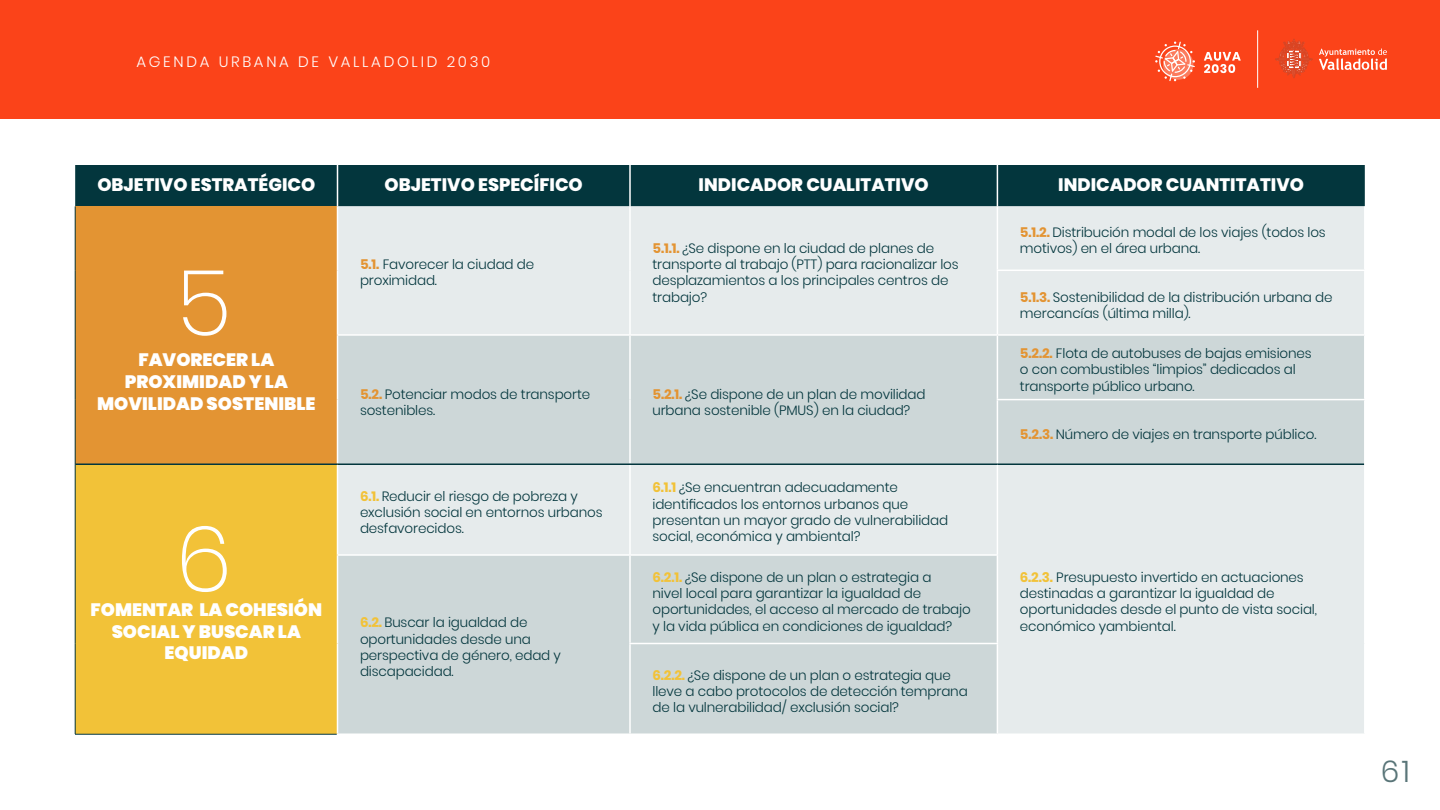
<style>
.page{position:relative;width:1440px;height:810px;background:#fff}
.page>*{position:absolute;margin:0;border:0;box-sizing:border-box;transform-origin:0 0}
.t1{font:200 91.43px "Poppins";color:#fff}
.t2{font:300 30px "Poppins";color:#597578}
.t3{font:900 18px/21.6px "Poppins";color:#fff;text-align:center}
.t4{font:800 18px "Poppins";color:#fff}
.t5{font:300 15px "Poppins";letter-spacing:.18em;color:#fff}
.t6{font:300 13.5px/16.2px "Poppins";letter-spacing:-.01em;color:#03363d}
.s1{font-weight:700;color:#e39433}
.s2{font-weight:700;color:#f2c238}
</style>
<div class="page">
<div style="left:0;top:0;width:1440px;height:119px;background:#fb4319"></div>
<hr style="left:1257px;top:30px;width:1px;height:58px;background:#fff">
<svg style="left:1319px;top:49px;width:68px;height:21px"></svg>
<svg style="left:1275px;top:39px;width:38px;height:39px"></svg>
<svg style="left:1204px;top:52px;width:37px;height:21px"></svg>
<svg style="left:1155px;top:41px;width:40px;height:41px"></svg>
<div style="left:75px;top:165px;width:1290px;height:41px;background:#03363d"></div>
<div style="left:75px;top:206px;width:263px;height:258px;background:#e39433"></div>
<div style="left:338px;top:206px;width:1026px;height:128px;background:#e6ebec"></div>
<svg style="left:338px;top:336px;width:1026px;height:398px;background:#d6dedf"></svg>
<div style="left:75px;top:464px;width:263px;height:270px;background:#f2c238"></div>
<hr style="left:337px;top:165px;width:1px;height:41px;background:#fff">
<hr style="left:629px;top:165px;width:2px;height:41px;background:#fff">
<hr style="left:997px;top:165px;width:1px;height:41px;background:#fff">
<hr style="left:337px;top:206px;width:1px;height:64px;background:#fff">
<hr style="left:629px;top:206px;width:2px;height:64px;background:#fff">
<hr style="left:337px;top:270px;width:1px;height:64px;background:#fff">
<hr style="left:629px;top:270px;width:2px;height:64px;background:#fff">
<hr style="left:337px;top:336px;width:1px;height:64px;background:#fff">
<hr style="left:629px;top:336px;width:2px;height:64px;background:#fff">
<hr style="left:337px;top:400px;width:1px;height:64px;background:#fff">
<hr style="left:629px;top:400px;width:2px;height:64px;background:#fff">
<hr style="left:337px;top:465px;width:1px;height:89px;background:#fff">
<hr style="left:629px;top:465px;width:2px;height:89px;background:#fff">
<hr style="left:337px;top:556px;width:1px;height:88px;background:#fff">
<hr style="left:629px;top:556px;width:2px;height:87px;background:#fff">
<hr style="left:337px;top:644px;width:1px;height:90px;background:#fff">
<hr style="left:629px;top:644px;width:2px;height:90px;background:#fff">
<hr style="left:997px;top:206px;width:1px;height:64px;background:#fff">
<hr style="left:997px;top:271px;width:1px;height:63px;background:#fff">
<hr style="left:997px;top:336px;width:1px;height:63px;background:#fff">
<hr style="left:997px;top:400px;width:1px;height:64px;background:#fff">
<hr style="left:997px;top:465px;width:1px;height:89px;background:#fff">
<hr style="left:997px;top:556px;width:1px;height:87px;background:#fff">
<hr style="left:997px;top:644px;width:1px;height:90px;background:#fff">
<hr style="left:337px;top:334px;width:293px;height:2px;background:#fff">
<hr style="left:337px;top:554px;width:293px;height:2px;background:#fff">
<hr style="left:630px;top:554px;width:368px;height:2px;background:#fff">
<hr style="left:629px;top:643px;width:369px;height:1px;background:#fff">
<hr style="left:997px;top:270px;width:369px;height:1px;background:#fff">
<hr style="left:997px;top:399px;width:369px;height:1px;background:#fff">
<hr style="left:75px;top:206px;width:1px;height:64px;background:#03363d">
<hr style="left:75px;top:270px;width:1px;height:65px;background:#03363d">
<hr style="left:75px;top:335px;width:1px;height:65px;background:#03363d">
<hr style="left:75px;top:400px;width:1px;height:64px;background:#03363d">
<hr style="left:75px;top:464px;width:1px;height:91px;background:#03363d">
<hr style="left:75px;top:555px;width:1px;height:89px;background:#03363d">
<hr style="left:75px;top:644px;width:1px;height:90px;background:#03363d">
<hr style="left:75px;top:734px;width:262px;height:1px;background:#03363d">
<hr style="left:338px;top:464px;width:292px;height:1px;background:#03363d">
<hr style="left:630px;top:464px;width:367px;height:1px;background:#03363d">
<hr style="left:997px;top:464px;width:367px;height:1px;background:#03363d">
<hr style="left:75px;top:464px;width:263px;height:1px;background:#03363d">
<p class="t5" style="left:136px;top:54px;width:355px">AGENDA URBANA DE VALLADOLID 2030</p>
<h3 class="t4" style="left:97px;top:175px;width:219px">OBJETIVO ESTRATÉGICO</h3>
<h3 class="t4" style="left:385px;top:175px;width:200px">OBJETIVO ESPECÍFICO</h3>
<h3 class="t4" style="left:699px;top:175px;width:232px">INDICADOR CUALITATIVO</h3>
<h3 class="t4" style="left:1058px;top:175px;width:247px">INDICADOR CUANTITATIVO</h3>
<h1 class="t1" style="left:176px;top:250px;width:56px">5</h1>
<h3 class="t3" style="left:97px;top:349px;width:220px">FAVORECER LA<br>PROXIMIDAD Y LA<br>MOVILIDAD SOSTENIBLE</h3>
<h1 class="t1" style="left:176px;top:506px;width:58px">6</h1>
<h3 class="t3" style="left:91px;top:599px;width:233px">FOMENTAR LA COHESIÓN<br>SOCIAL Y BUSCAR LA<br>EQUIDAD</h3>
<p class="t6" style="left:360px;top:257px;width:176px"><span class="s1">5.1.</span> Favorecer la ciudad de proximidad.</p>
<p class="t6" style="left:653px;top:240px;width:308px"><span class="s1">5.1.1.</span> ¿Se dispone en la ciudad de planes de transporte al trabajo (PTT) para racionalizar los desplazamientos a los principales centros de trabajo?</p>
<p class="t6" style="left:360px;top:386px;width:232px"><span class="s1">5.2.</span> Potenciar modos de transporte sostenibles.</p>
<p class="t6" style="left:653px;top:386px;width:275px"><span class="s1">5.2.1.</span> ¿Se dispone de un plan de movilidad urbana sostenible (PMUS) en la ciudad?</p>
<p class="t6" style="left:360px;top:488px;width:244px"><span class="s2">6.1.</span> Reducir el riesgo de pobreza y exclusión social en entornos urbanos desfavorecidos.</p>
<p class="t6" style="left:653px;top:480px;width:297px"><span class="s2">6.1.1</span> ¿Se encuentran adecuadamente identificados los entornos urbanos que presentan un mayor grado de vulnerabilidad social, económica y ambiental?</p>
<p class="t6" style="left:1020px;top:224px;width:307px"><span class="s1">5.1.2.</span> Distribución modal de los viajes (todos los motivos) en el área urbana.</p>
<p class="t6" style="left:1020px;top:289px;width:314px"><span class="s1">5.1.3.</span> Sostenibilidad de la distribución urbana de mercancías (última milla).</p>
<p class="t6" style="left:1020px;top:345px;width:293px"><span class="s1">5.2.2.</span> Flota de autobuses de bajas emisiones o con combustibles “limpios” dedicados al transporte público urbano.</p>
<p class="t6" style="left:1020px;top:426px;width:298px"><span class="s1">5.2.3.</span> Número de viajes en transporte público.</p>
<p class="t6" style="left:653px;top:569px;width:320px"><span class="s2">6.2.1.</span> ¿Se dispone de un plan o estrategia a<br>nivel local para garantizar la igualdad de oportunidades, el acceso al mercado de trabajo y la vida pública en condiciones de igualdad?</p>
<p class="t6" style="left:653px;top:667px;width:317px"><span class="s2">6.2.2.</span> ¿Se dispone de un plan o estrategia que lleve a cabo protocolos de detección temprana de la vulnerabilidad/ exclusión social?</p>
<p class="t6" style="left:1020px;top:569px;width:299px"><span class="s2">6.2.3.</span> Presupuesto invertido en actuaciones destinadas a garantizar la igualdad de oportunidades desde el punto de vista social,</p>
<p class="t6" style="left:360px;top:615px;width:169px"><span class="s2">6.2.</span> Buscar la igualdad de</p>
<p class="t6" style="left:1020px;top:618px;width:157px">económico yambiental.</p>
<p class="t6" style="left:360px;top:631px;width:203px">oportunidades desde una perspectiva de género, edad y discapacidad.</p>
<h2 class="t2" style="left:1381px;top:754px;width:31px">61</h2>
</div>
